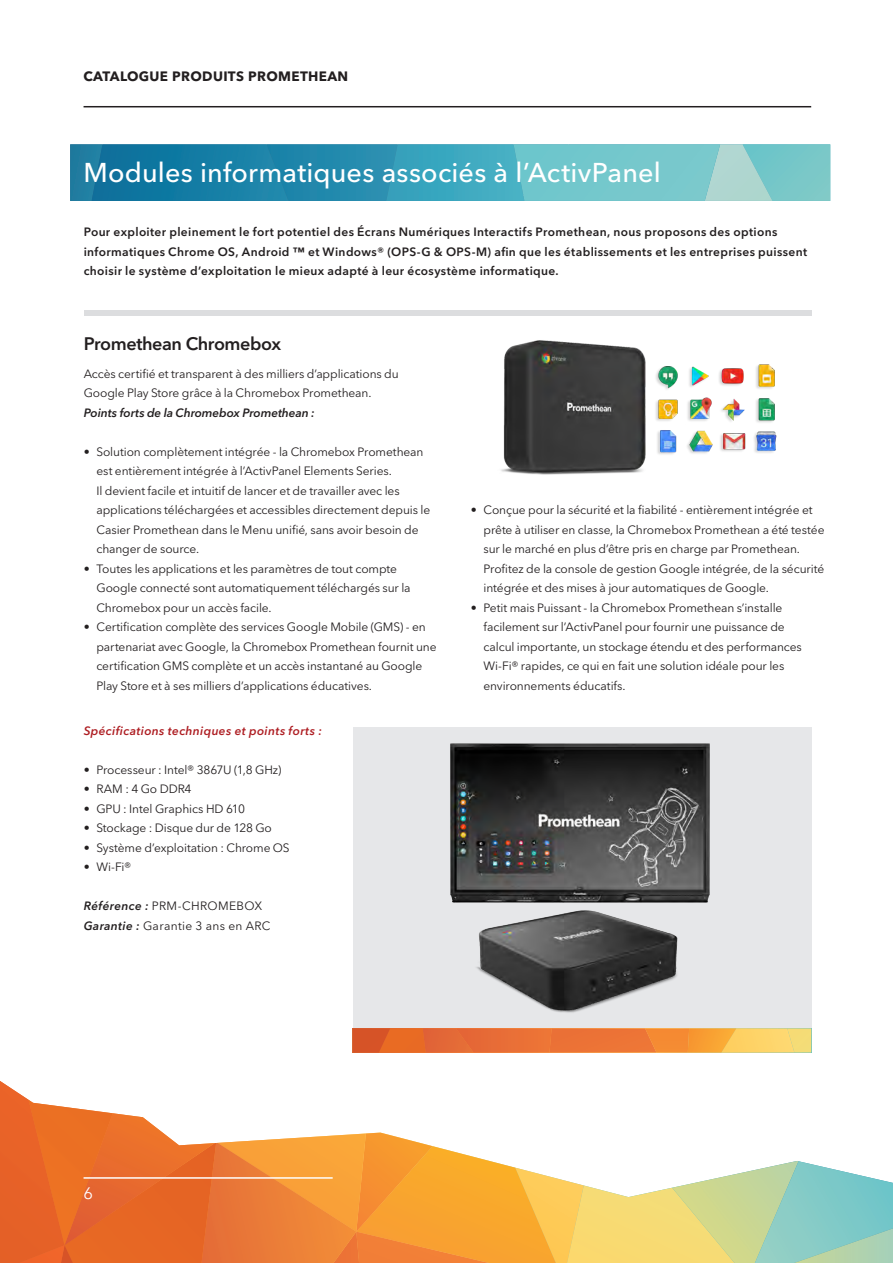
<style>
.page{position:relative;width:893px;height:1263px;background:#fff}
.page>*{position:absolute;margin:0;border:0;box-sizing:border-box;transform-origin:0 0}
.Number_4{font:500 27px "Avenir Next LT Pro";letter-spacing:.01em;color:#fff}
.Body_Text{font:600 18px "Avenir Next LT Pro";letter-spacing:-.025em;color:#231f20}
.t1{font:16.5px "Avenir Next LT Pro";color:#fff}
.t2{font:700 13.5px "Avenir Next LT Pro";letter-spacing:.025em;color:#231f20}
.Body_Text-2{font:12px/19.5px "Avenir Next LT Pro";letter-spacing:-.01em;color:#231f20}
.Body_Text-3{font:600 12px/19.5px "Avenir Next LT Pro";letter-spacing:.03em;color:#231f20}
.Body_Text-4{font:italic 600 12px "Avenir Next LT Pro";letter-spacing:.03em;color:#ae1e23}
.Body_Text-5{font:italic 600 12px "Avenir Next LT Pro";letter-spacing:-.01em;color:#231f20}
.Body_Text-6{font:12px "Avenir Next LT Pro";letter-spacing:.025em;color:#231f20}
.Body_Text-7{font:12px "Avenir Next LT Pro";letter-spacing:.02em;color:#231f20}
.s1{font-weight:600;font-style:italic}
</style>
<div class="page">
<svg style="left:0;top:1081px;width:893px;height:182px"></svg>
<div style="left:84px;top:310px;width:727px;height:6px;background:#dcdddf"></div>
<img style="left:501px;top:340px;width:276px;height:135px">
<div style="left:353px;top:727px;width:458px;height:325px;background:#e6e7e9"></div>
<img style="left:450px;top:743px;width:260px;height:270px">
<svg style="left:353px;top:1028px;width:458px;height:24px;background:#ed863d"></svg>
<svg style="left:70px;top:144px;width:760px;height:57px;background:#48a4b9"></svg>
<hr style="left:84px;top:1177px;width:249px;height:2px;background:#fff">
<hr style="left:84px;top:106px;width:727px;height:1px;background:#231f20">
<p class="t2" style="left:84px;top:68px;width:266px">CATALOGUE PRODUITS PROMETHEAN</p>
<p class="Number_4" style="left:84px;top:156px;width:579px">Modules informatiques associés à l’ActivPanel</p>
<p class="Body_Text-3" style="left:84px;top:222px;width:725px">Pour exploiter pleinement le fort potentiel des Écrans Numériques Interactifs Promethean, nous proposons des options informatiques Chrome OS, Android ™ et Windows® (OPS-G &amp; OPS-M) afin que les établissements et les entreprises puissent choisir le système d’exploitation le mieux adapté à leur écosystème informatique.</p>
<p class="Body_Text" style="left:84px;top:333px;width:199px">Promethean Chromebox</p>
<p class="Body_Text-2" style="left:84px;top:364px;width:317px">Accès certifié et transparent à des milliers d’applications du<br>Google Play Store grâce à la Chromebox Promethean.</p>
<p class="Body_Text-5" style="left:84px;top:405px;width:233px">Points forts de la Chromebox Promethean :</p>
<p class="Body_Text-2" style="left:96px;top:442px;width:335px;text-indent:-13px">• Solution complètement intégrée - la Chromebox Promethean est entièrement intégrée à l’ActivPanel Elements Series.<br>Il devient facile et intuitif de lancer et de travailler avec les applications téléchargées et accessibles directement depuis le Casier Promethean dans le Menu unifié, sans avoir besoin de changer de source.</p>
<p class="Body_Text-2" style="left:96px;top:559px;width:316px;text-indent:-13px">• Toutes les applications et les paramètres de tout compte<br>Google connecté sont automatiquement téléchargés sur la<br>Chromebox pour un accès facile.</p>
<p class="Body_Text-2" style="left:96px;top:617px;width:342px;text-indent:-13px">• Certification complète des services Google Mobile (GMS) - en partenariat avec Google, la Chromebox Promethean fournit une certification GMS complète et un accès instantané au Google Play Store et à ses milliers d’applications éducatives.</p>
<p class="Body_Text-4" style="left:84px;top:723px;width:240px">Spécifications techniques et points forts :</p>
<p class="Body_Text-2" style="left:84px;top:760px;width:199px">• Processeur : Intel® 3867U (1,8 GHz)</p>
<p class="Body_Text-2" style="left:84px;top:779px;width:109px">• RAM : 4 Go DDR4</p>
<p class="Body_Text-2" style="left:84px;top:799px;width:163px">• GPU : Intel Graphics HD 610</p>
<p class="Body_Text-2" style="left:84px;top:818px;width:190px">• Stockage : Disque dur de 128 Go</p>
<p class="Body_Text-2" style="left:84px;top:838px;width:208px">• Système d’exploitation : Chrome OS</p>
<p class="Body_Text-2" style="left:84px;top:857px;width:49px">• Wi-Fi®</p>
<p class="Body_Text-7" style="left:84px;top:899px;width:180px"><span class="s1">Référence :</span> PRM-CHROMEBOX</p>
<p class="Body_Text-6" style="left:84px;top:918px;width:188px"><span class="s1">Garantie :</span> Garantie 3 ans en ARC</p>
<p class="Body_Text-2" style="left:483px;top:500px;width:343px;text-indent:-13px">• Conçue pour la sécurité et la fiabilité - entièrement intégrée et prête à utiliser en classe, la Chromebox Promethean a été testée sur le marché en plus d’être pris en charge par Promethean.<br>Profitez de la console de gestion Google intégrée, de la sécurité intégrée et des mises à jour automatiques de Google.</p>
<p class="Body_Text-2" style="left:483px;top:598px;width:320px;text-indent:-13px">• Petit mais Puissant - la Chromebox Promethean s’installe facilement sur l’ActivPanel pour fournir une puissance de calcul importante, un stockage étendu et des performances Wi-Fi® rapides, ce qui en fait une solution idéale pour les environnements éducatifs.</p>
<p class="t1" style="left:84px;top:1183px;width:11px">6</p>
</div>
